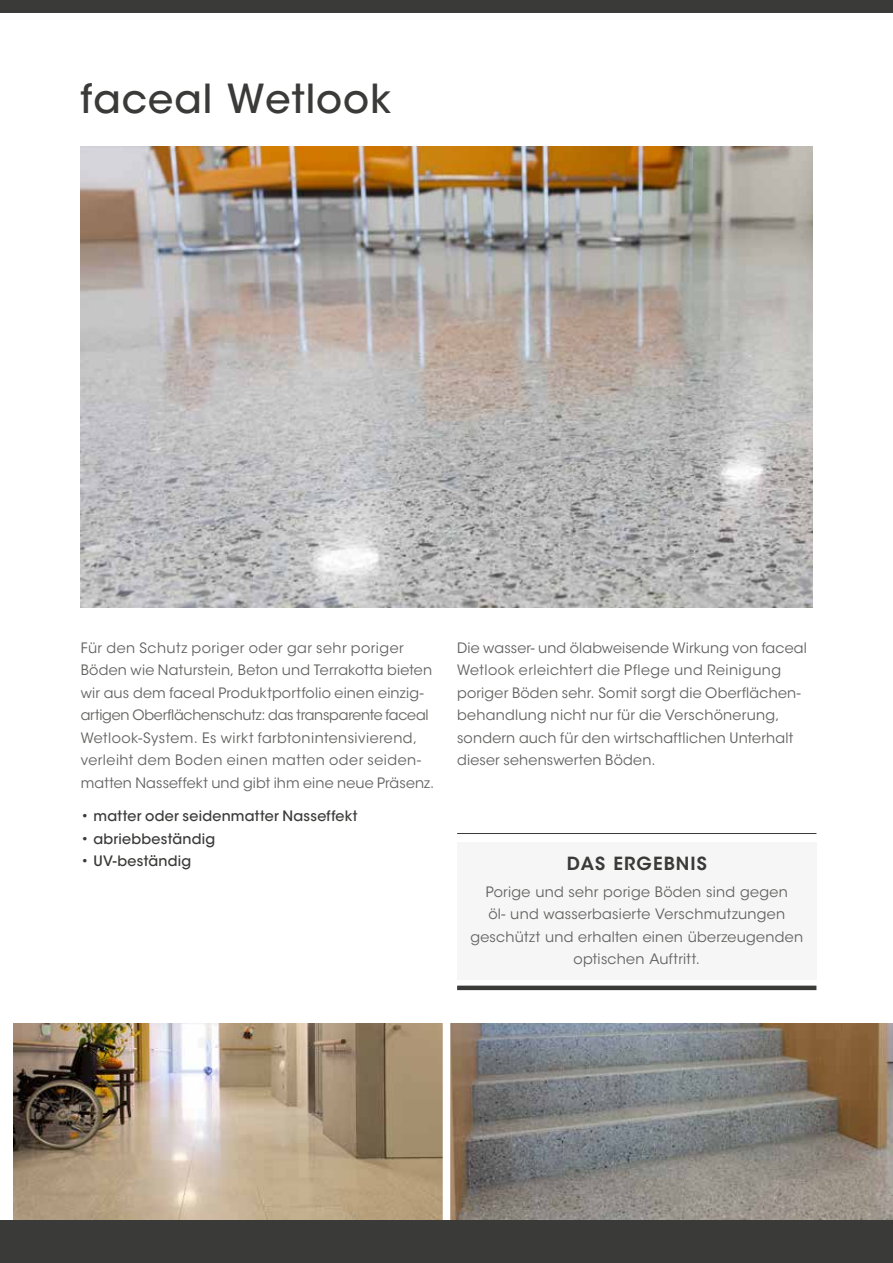
<style>
.page{position:relative;width:893px;height:1263px;background:#fff}
.page>*{position:absolute;margin:0;border:0;box-sizing:border-box;transform-origin:0 0}
.t1{font:500 39.75px "ITC Avant Garde Std";letter-spacing:.025em;color:#3a3a39}
.t2{font:600 18px "ITC Avant Garde Std";letter-spacing:.06em;color:#3a3a39}
.t3{font:14.25px/22.5px "ITC Avant Garde Std";letter-spacing:.015em;color:#626261}
.t4{font:500 14.25px "ITC Avant Garde Std";letter-spacing:.015em;color:#3a3a39}
</style>
<div class="page">
<img style="left:13px;top:1024px;width:430px;height:196px">
<svg style="left:450px;top:1024px;width:443px;height:196px;background:#858079"></svg>
<img style="left:81px;top:146px;width:731px;height:462px">
<div style="left:457px;top:842px;width:359px;height:137px;background:#f6f6f6"></div>
<hr style="left:457px;top:833px;width:359px;height:1px;background:#3a3a39">
<hr style="left:457px;top:986px;width:359px;height:4px;background:#3a3a39">
<div style="left:0;top:1220px;width:893px;height:43px;background:#3a3a39"></div>
<div style="left:0;top:0;width:893px;height:13px;background:#3a3a39"></div>
<h1 class="t1" style="left:81px;top:73px;width:312px">faceal Wetlook</h1>
<p class="t3" style="left:81px;top:636px;width:355px">Für den Schutz poriger oder gar sehr poriger Böden wie Naturstein, Beton und Terrakotta bieten wir aus dem faceal Produktportfolio einen einzig&shy;artigen Oberflächenschutz: das transparente faceal Wetlook-System. Es wirkt farbtonintensivierend, verleiht dem Boden einen matten oder seiden&shy;matten Nasseffekt und gibt ihm eine neue Präsenz.</p>
<p class="t4" style="left:81px;top:807px;width:278px">• matter oder seidenmatter Nasseffekt</p>
<p class="t4" style="left:81px;top:830px;width:136px">• abriebbeständig</p>
<p class="t4" style="left:81px;top:852px;width:112px">• UV-beständig</p>
<p class="t2" style="left:567px;top:852px;width:142px">DAS ERGEBNIS</p>
<p class="t3" style="left:470px;top:881px;width:334px;text-align:center">Porige und sehr porige Böden sind gegen<br>öl- und wasserbasierte Verschmutzungen geschützt und erhalten einen überzeugenden optischen Auftritt.</p>
<p class="t3" style="left:457px;top:636px;width:351px">Die wasser- und ölabweisende Wirkung von faceal Wetlook erleichtert die Pflege und Reinigung poriger Böden sehr. Somit sorgt die Oberflächen&shy;behandlung nicht nur für die Verschönerung, sondern auch für den wirtschaftlichen Unterhalt dieser sehenswerten Böden.</p>
</div>
